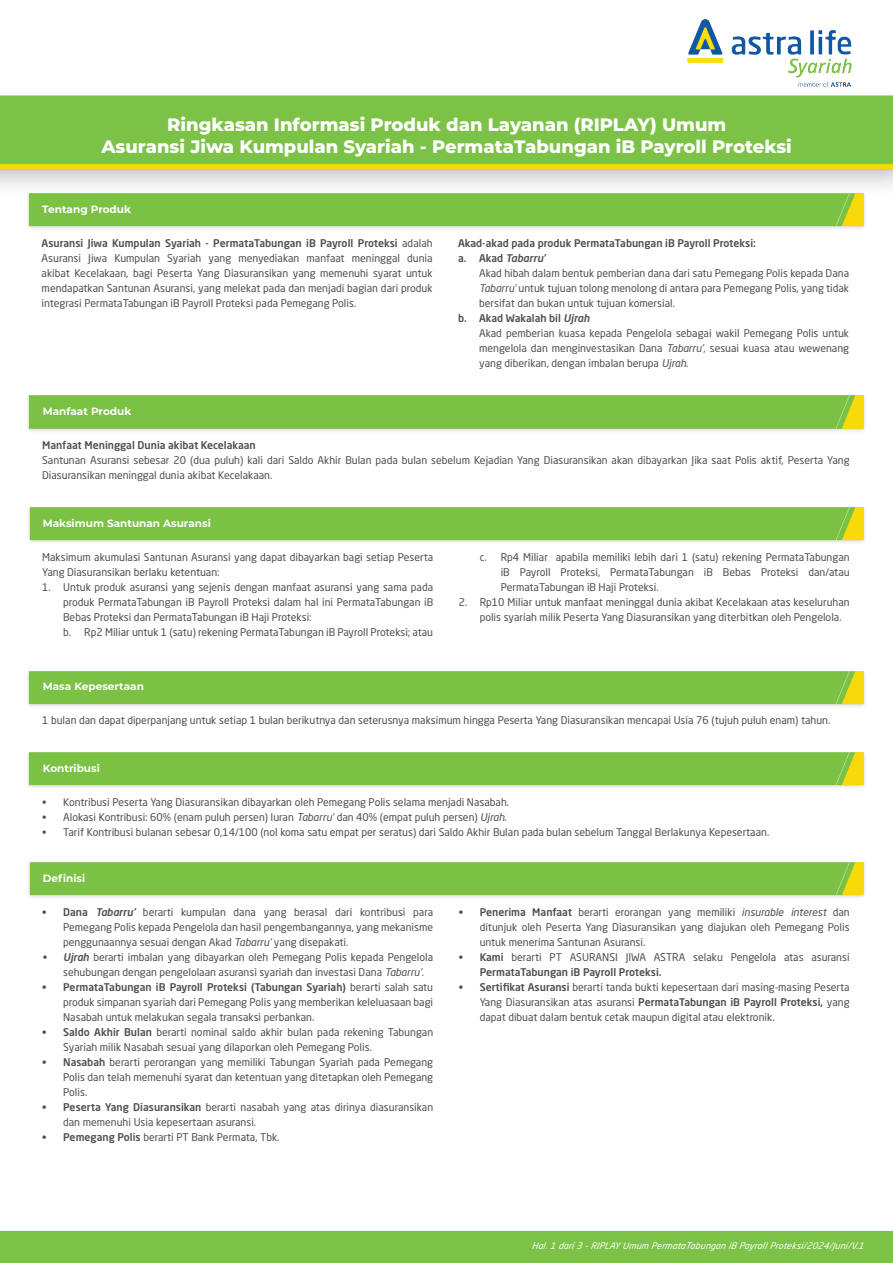
<style>
.page{position:relative;width:893px;height:1263px;background:#fff}
.page>*{position:absolute;margin:0;border:0;box-sizing:border-box;transform-origin:0 0}
.t1{font:800 18px/21.6px "Montserrat";color:#fff;text-align:center}
.t2{font:10.5px/15px "Neo Sans Pro";color:#4d4e4f}
.t3{font:500 10.5px/15px "Neo Sans Pro";color:#4d4e4f}
.t4{font:700 10.5px "Montserrat";color:#fff}
.t5{font:italic 9px "Neo Sans Pro";letter-spacing:.02em;color:#fff}
.s1{font-weight:500}
.s2{font-style:italic}
.s3{font-weight:500;font-style:italic}
</style>
<div class="page">
<img style="left:687px;top:20px;width:165px;height:67px">
<div style="left:0;top:1231px;width:893px;height:32px;background:#7bc246"></div>
<img style="left:0;top:95px;width:893px;height:92px">
<img style="left:27px;top:193px;width:838px;height:36px">
<img style="left:28px;top:863px;width:837px;height:35px">
<img style="left:28px;top:507px;width:837px;height:36px">
<img style="left:27px;top:396px;width:838px;height:35px">
<img style="left:27px;top:671px;width:838px;height:36px">
<img style="left:27px;top:752px;width:838px;height:36px">
<h1 class="t1" style="left:102px;top:113px;width:692px">Ringkasan Informasi Produk dan Layanan (RIPLAY) Umum<br>Asuransi Jiwa Kumpulan Syariah - PermataTabungan iB Payroll Proteksi</h1>
<p class="t4" style="left:42px;top:201px;width:90px">Tentang Produk</p>
<p class="t2" style="left:42px;top:235px;width:392px;text-align:justify"><span class="s1">Asuransi Jiwa Kumpulan Syariah - PermataTabungan iB Payroll Proteksi</span> adalah Asuransi Jiwa Kumpulan Syariah yang menyediakan manfaat meninggal dunia akibat Kecelakaan, bagi Peserta Yang Diasuransikan yang memenuhi syarat untuk mendapatkan Santunan Asuransi, yang melekat pada dan menjadi bagian dari produk integrasi PermataTabungan iB Payroll Proteksi pada Pemegang Polis.</p>
<p class="t3" style="left:458px;top:235px;width:299px">Akad-akad pada produk PermataTabungan iB Payroll Proteksi: a. Akad <span class="s2">Tabarru’</span></p>
<p class="t2" style="left:479px;top:265px;width:371px">Akad hibah dalam bentuk pemberian dana dari satu Pemegang Polis kepada Dana</p>
<p class="t2" style="left:479px;top:280px;width:371px"><span class="s2">Tabarru’</span> untuk tujuan tolong menolong di antara para Pemegang Polis, yang tidak</p>
<p class="t2" style="left:479px;top:295px;width:197px">bersifat dan bukan untuk tujuan komersial.</p>
<p class="t3" style="left:458px;top:310px;width:133px">b. Akad Wakalah bil <span class="s2">Ujrah</span></p>
<p class="t2" style="left:479px;top:325px;width:371px">Akad pemberian kuasa kepada Pengelola sebagai wakil Pemegang Polis untuk</p>
<p class="t2" style="left:479px;top:340px;width:371px">mengelola dan menginvestasikan Dana <span class="s2">Tabarru’</span>, sesuai kuasa atau wewenang</p>
<p class="t2" style="left:479px;top:355px;width:211px">yang diberikan, dengan imbalan berupa <span class="s2">Ujrah</span>.</p>
<p class="t4" style="left:43px;top:404px;width:90px">Manfaat Produk</p>
<p class="t3" style="left:42px;top:437px;width:215px">Manfaat Meninggal Dunia akibat Kecelakaan</p>
<p class="t2" style="left:42px;top:453px;width:809px">Santunan Asuransi sebesar 20 (dua puluh) kali dari Saldo Akhir Bulan pada bulan sebelum Kejadian Yang Diasuransikan akan dibayarkan Jika saat Polis aktif, Peserta Yang<br>Diasuransikan meninggal dunia akibat Kecelakaan.</p>
<p class="t4" style="left:43px;top:515px;width:170px">Maksimum Santunan Asuransi</p>
<p class="t2" style="left:42px;top:549px;width:392px">Maksimum akumulasi Santunan Asuransi yang dapat dibayarkan bagi setiap Peserta<br>Yang Diasuransikan berlaku ketentuan:</p>
<p class="t2" style="left:63px;top:579px;width:371px;text-indent:-21px">1. Untuk produk asuransi yang sejenis dengan manfaat asuransi yang sama pada produk PermataTabungan iB Payroll Proteksi dalam hal ini PermataTabungan iB Bebas Proteksi dan PermataTabungan iB Haji Proteksi:<br>b. Rp2 Miliar untuk 1 (satu) rekening PermataTabungan iB Payroll Proteksi; atau</p>
<p class="t2" style="left:501px;top:549px;width:350px;text-align:justify;text-indent:-21px">c. Rp4 Miliar apabila memiliki lebih dari 1 (satu) rekening PermataTabungan iB Payroll Proteksi, PermataTabungan iB Bebas Proteksi dan/atau PermataTabungan iB Haji Proteksi.</p>
<p class="t2" style="left:480px;top:594px;width:371px;text-indent:-21px">2. Rp10 Miliar untuk manfaat meninggal dunia akibat Kecelakaan atas keseluruhan polis syariah milik Peserta Yang Diasuransikan yang diterbitkan oleh Pengelola.</p>
<p class="t4" style="left:43px;top:679px;width:103px">Masa Kepesertaan</p>
<p class="t2" style="left:42px;top:713px;width:790px">1 bulan dan dapat diperpanjang untuk setiap 1 bulan berikutnya dan seterusnya maksimum hingga Peserta Yang Diasuransikan mencapai Usia 76 (tujuh puluh enam) tahun.</p>
<p class="t4" style="left:43px;top:760px;width:59px">Kontribusi</p>
<p class="t2" style="left:42px;top:794px;width:468px">• Kontribusi Peserta Yang Diasuransikan dibayarkan oleh Pemegang Polis selama menjadi Nasabah.</p>
<p class="t2" style="left:42px;top:809px;width:466px">• Alokasi Kontribusi: 60% (enam puluh persen) Iuran <span class="s2">Tabarru’</span> dan 40% (empat puluh persen) <span class="s2">Ujrah</span>.</p>
<p class="t2" style="left:42px;top:824px;width:729px">• Tarif Kontribusi bulanan sebesar 0,14/100 (nol koma satu empat per seratus) dari Saldo Akhir Bulan pada bulan sebelum Tanggal Berlakunya Kepesertaan.</p>
<p class="t4" style="left:43px;top:870px;width:44px">Definisi</p>
<p class="t2" style="left:63px;top:904px;width:371px;text-align:justify;text-indent:-21px"><span class="s1">• Dana</span> <span class="s3">Tabarru’</span> berarti kumpulan dana yang berasal dari kontribusi para Pemegang Polis kepada Pengelola dan hasil pengembangannya, yang mekanisme penggunaannya sesuai dengan Akad <span class="s2">Tabarru’</span> yang disepakati.</p>
<p class="t2" style="left:63px;top:949px;width:371px;text-indent:-21px"><span class="s3">• Ujrah</span> berarti imbalan yang dibayarkan oleh Pemegang Polis kepada Pengelola sehubungan dengan pengelolaan asuransi syariah dan investasi Dana <span class="s2">Tabarru’</span>.</p>
<p class="t2" style="left:63px;top:979px;width:371px;text-align:justify;text-indent:-21px"><span class="s1">• PermataTabungan iB Payroll Proteksi (Tabungan Syariah)</span> berarti salah satu produk simpanan syariah dari Pemegang Polis yang memberikan keleluasaan bagi Nasabah untuk melakukan segala transaksi perbankan.</p>
<p class="t2" style="left:63px;top:1024px;width:371px;text-indent:-21px"><span class="s1">• Saldo Akhir Bulan</span> berarti nominal saldo akhir bulan pada rekening Tabungan<br>Syariah milik Nasabah sesuai yang dilaporkan oleh Pemegang Polis.</p>
<p class="t2" style="left:63px;top:1054px;width:371px;text-align:justify;text-indent:-21px"><span class="s1">• Nasabah</span> berarti perorangan yang memiliki Tabungan Syariah pada Pemegang Polis dan telah memenuhi syarat dan ketentuan yang ditetapkan oleh Pemegang Polis.</p>
<p class="t2" style="left:63px;top:1099px;width:371px;text-indent:-21px"><span class="s1">• Peserta Yang Diasuransikan</span> berarti nasabah yang atas dirinya diasuransikan dan memenuhi Usia kepesertaan asuransi.</p>
<p class="t2" style="left:42px;top:1129px;width:239px"><span class="s1">• Pemegang Polis</span> berarti PT Bank Permata, Tbk.</p>
<p class="t2" style="left:480px;top:904px;width:371px;text-align:justify;text-indent:-21px"><span class="s1">• Penerima Manfaat</span> berarti erorangan yang memiliki <span class="s2">insurable interest</span> dan ditunjuk oleh Peserta Yang Diasuransikan yang diajukan oleh Pemegang Polis untuk menerima Santunan Asuransi.</p>
<p class="t2" style="left:480px;top:949px;width:371px;text-indent:-21px"><span class="s1">• Kami</span> berarti PT ASURANSI JIWA ASTRA selaku Pengelola atas asuransi<br><span class="s1">PermataTabungan iB Payroll Proteksi.</span></p>
<p class="t2" style="left:480px;top:979px;width:371px;text-align:justify;text-indent:-21px"><span class="s1">• Sertifikat Asuransi</span> berarti tanda bukti kepesertaan dari masing-masing Peserta Yang Diasuransikan atas asuransi <span class="s1">PermataTabungan iB Payroll Proteksi,</span> yang dapat dibuat dalam bentuk cetak maupun digital atau elektronik.</p>
<p class="t5" style="left:531px;top:1240px;width:336px">Hal. 1 dari 3 - RIPLAY Umum PermataTabungan iB Payroll Proteksi/2024/Juni/V.1</p>
</div>
